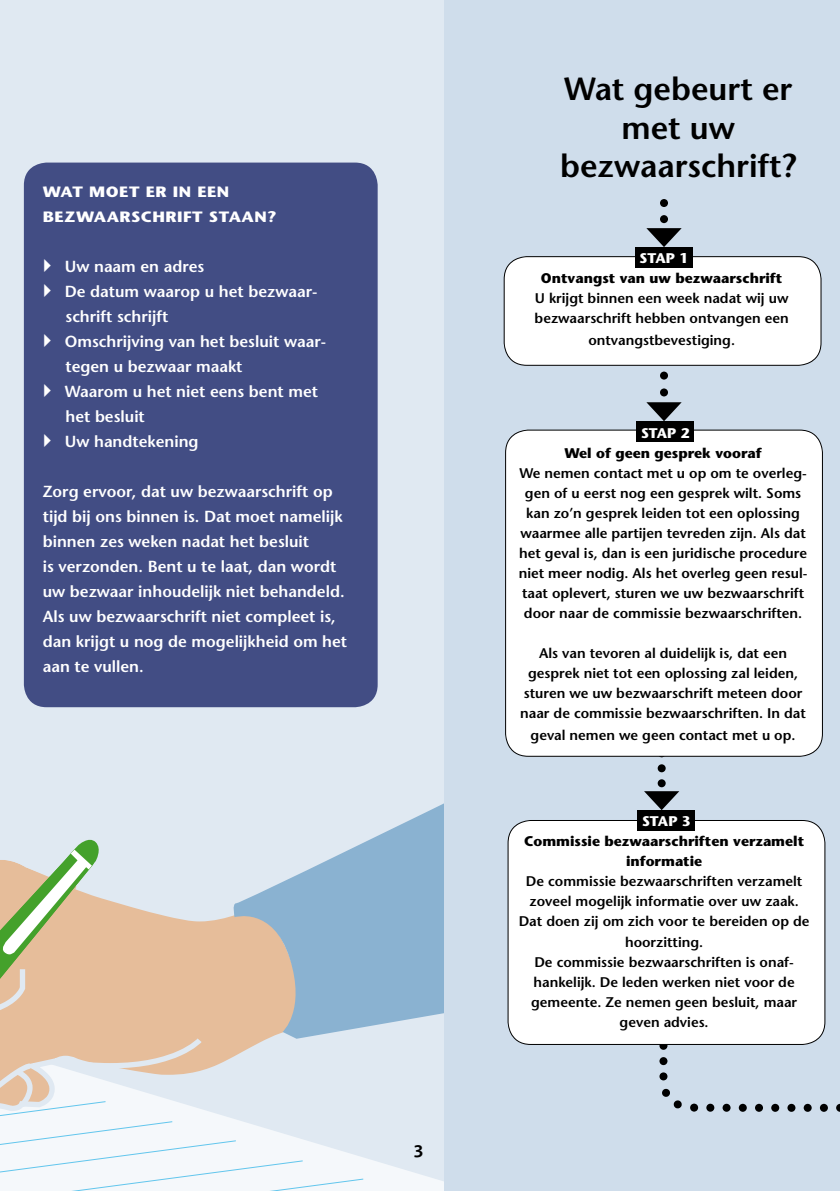
<style>
.page{position:relative;width:840px;height:1191px;background:#fff}
.page>*{position:absolute;margin:0;border:0;box-sizing:border-box;transform-origin:0 0}
.t1{font:600 32px/38.4px "Stone Sans";color:#000;text-align:center}
.t2{font:600 16px/25px "Stone Sans";color:#fff}
.t3{font:700 15px/25px "Stone Sans";letter-spacing:.03em;color:#fff;scale:1.11 1}
.t4{font:600 14px/20px "Stone Sans";color:#000;text-align:center}
.t5{font:700 14px/20px "Stone Sans";color:#000;text-align:center}
.t6{font:700 14px "Stone Sans";color:#fff}
</style>
<div class="page">
<div style="left:0;top:0;width:474px;height:1191px;background:#e0e9f2"></div>
<div style="left:24px;top:163px;width:353px;height:544px;background:#424d84;border-radius:23px"></div>
<svg style="left:363px;top:1157px;width:81px;height:34px;fill:#f5f8fb"></svg>
<svg style="left:363px;top:803px;width:81px;height:225px;fill:#8ab2d1"></svg>
<svg style="left:0;top:839px;width:363px;height:352px"></svg>
<div style="left:444px;top:0;width:395px;height:1191px;background:#cfddeb"></div>
<svg style="left:644px;top:757px;width:35px;height:53px"></svg>
<svg style="left:659px;top:868px;width:180px;height:243px"></svg>
<div style="left:507px;top:820px;width:318px;height:225px;background:#fff"></div>
<div style="left:637px;top:810px;width:57px;height:20px;background:#000"></div>
<div style="left:505px;top:429px;width:317px;height:328px;background:#fff"></div>
<div style="left:636px;top:422px;width:57px;height:20px;background:#000"></div>
<svg style="left:503px;top:256px;width:318px;height:165px"></svg>
<div style="left:634px;top:247px;width:58px;height:20px;background:#000"></div>
<svg style="left:646px;top:199px;width:35px;height:48px"></svg>
<p class="t3" style="left:43px;top:179px;width:212px">WAT MOET ER IN EEN<br>BEZWAARSCHRIFT STAAN?</p>
<p class="t2" style="left:65px;top:254px;width:262px">Uw naam en adres<br>De datum waarop u het bezwaar&shy;schrift schrijft<br>Omschrijving van het besluit waar&shy;tegen u bezwaar maakt<br>Waarom u het niet eens bent met het besluit<br>Uw handtekening</p>
<p class="t2" style="left:43px;top:479px;width:306px">Zorg ervoor, dat uw bezwaarschrift op tijd bij ons binnen is. Dat moet namelijk binnen zes weken nadat het besluit<br>is verzonden. Bent u te laat, dan wordt uw bezwaar inhoudelijk niet behandeld.<br>Als uw bezwaarschrift niet compleet is, dan krijgt u nog de mogelijkheid om het aan te vullen.</p>
<h1 class="t1" style="left:560px;top:69px;width:237px">Wat gebeurt er met uw bezwaarschrift?</h1>
<p class="t6" style="left:639px;top:249px;width:50px">STAP 1</p>
<p class="t5" style="left:540px;top:268px;width:243px">Ontvangst van uw bezwaarschrift</p>
<p class="t4" style="left:534px;top:288px;width:255px;text-align:left">U krijgt binnen een week nadat wij uw bezwaarschrift hebben ontvangen een</p>
<p class="t4" style="left:588px;top:330px;width:148px">ontvangstbevestiging.</p>
<p class="t6" style="left:640px;top:424px;width:50px">STAP 2</p>
<p class="t5" style="left:564px;top:443px;width:199px">Wel of geen gesprek vooraf</p>
<p class="t4" style="left:518px;top:463px;width:290px">We nemen contact met u op om te overleg&shy;gen of u eerst nog een gesprek wilt. Soms kan zo’n gesprek leiden tot een oplossing waarmee alle partijen tevreden zijn. Als dat het geval is, dan is een juridische procedure niet meer nodig. Als het overleg geen resul&shy;taat oplevert, sturen we uw bezwaarschrift door naar de commissie bezwaarschriften.</p>
<p class="t4" style="left:520px;top:643px;width:287px">Als van tevoren al duidelijk is, dat een gesprek niet tot een oplossing zal leiden, sturen we uw bezwaarschrift meteen door naar de commissie bezwaarschriften. In dat</p>
<p class="t4" style="left:530px;top:725px;width:266px">geval nemen we geen contact met u op.</p>
<p class="t6" style="left:641px;top:812px;width:50px">STAP 3</p>
<p class="t5" style="left:524px;top:831px;width:281px">Commissie bezwaarschriften verzamelt informatie</p>
<p class="t4" style="left:518px;top:871px;width:292px">De commissie bezwaarschriften verzamelt zoveel mogelijk informatie over uw zaak.<br>Dat doen zij om zich voor te bereiden op de hoorzitting.<br>De commissie bezwaarschriften is onaf&shy;hankelijk. De leden werken niet voor de gemeente. Ze nemen geen besluit, maar geven advies.</p>
</div>
